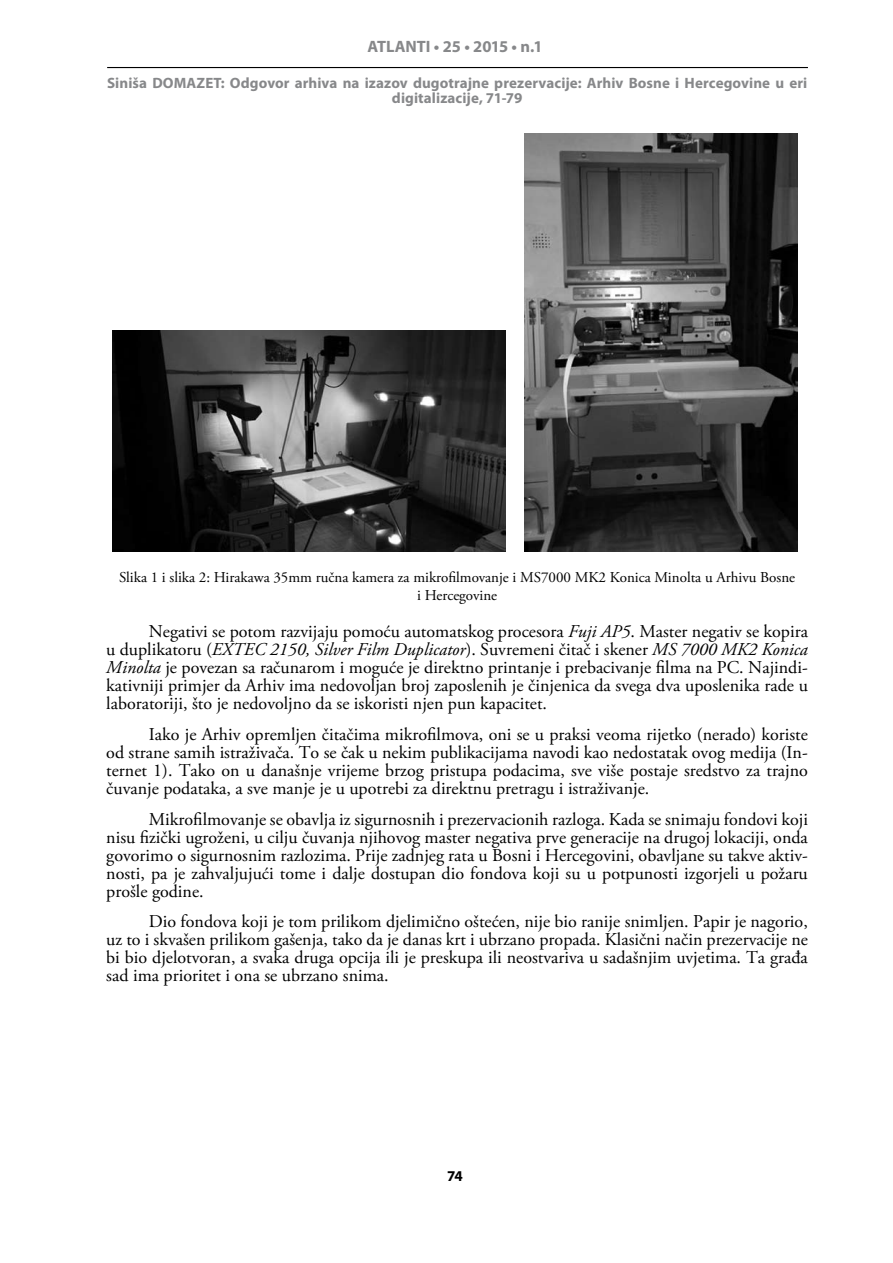
<style>
.page{position:relative;width:893px;height:1263px;background:#fff}
.page>*{position:absolute;margin:0;border:0;box-sizing:border-box;transform-origin:0 0}
.t1{font:18px/18px "Adobe Garamond Pro";color:#000;text-align:justify}
.t2{font:700 16.5px "Myriad Pro";letter-spacing:-.005em;color:#87888a}
.t3{font:700 15px/15px "Myriad Pro";letter-spacing:.005em;color:#87888a;text-align:center}
.t4{font:15px/18px "Adobe Garamond Pro";color:#000;text-align:center}
.t5{font:700 15px "Myriad Pro";color:#000}
.s1{font-style:italic}
</style>
<div class="page">
<hr style="left:107px;top:67px;width:701px;height:1px;background:#000">
<img style="left:112px;top:330px;width:394px;height:222px">
<img style="left:524px;top:134px;width:273px;height:418px">
<p class="t2" style="left:367px;top:35px;width:177px">ATLANTI • 25 • 2015 • n.1</p>
<p class="t3" style="left:107px;top:75px;width:702px">Siniša DOMAZET: Odgovor arhiva na izazov dugotrajne prezervacije: Arhiv Bosne i Hercegovine u eri digitalizacije, 71-79</p>
<p class="t4" style="left:119px;top:568px;width:678px">Slika 1 i slika 2: Hirakawa 35mm ručna kamera za mikrofilmovanje i MS7000 MK2 Konica Minolta u Arhivu Bosne i Hercegovine</p>
<p class="t1" style="left:106px;top:623px;width:703px;text-indent:43px">Negativi se potom razvijaju pomoću automatskog procesora <span class="s1">Fuji AP5</span>. Master negativ se kopira u duplikatoru (<span class="s1">EXTEC 2150, Silver Film Duplicator</span>). Suvremeni čitač i skener <span class="s1">MS 7000 MK2 Konica Minolta</span> je povezan sa računarom i moguće je direktno printanje i prebacivanje filma na PC. Najindi&shy;kativniji primjer da Arhiv ima nedovoljan broj zaposlenih je činjenica da svega dva uposlenika rade u laboratoriji, što je nedovoljno da se iskoristi njen pun kapacitet.</p>
<p class="t1" style="left:106px;top:726px;width:703px;text-indent:43px">Iako je Arhiv opremljen čitačima mikrofilmova, oni se u praksi veoma rijetko (nerado) koriste od strane samih istraživača. To se čak u nekim publikacijama navodi kao nedostatak ovog medija (In&shy;ternet 1). Tako on u današnje vrijeme brzog pristupa podacima, sve više postaje sredstvo za trajno čuvanje podataka, a sve manje je u upotrebi za direktnu pretragu i istraživanje.</p>
<p class="t1" style="left:106px;top:811px;width:703px;text-indent:43px">Mikrofilmovanje se obavlja iz sigurnosnih i prezervacionih razloga. Kada se snimaju fondovi koji nisu fizički ugroženi, u cilju čuvanja njihovog master negativa prve generacije na drugoj lokaciji, onda govorimo o sigurnosnim razlozima. Prije zadnjeg rata u Bosni i Hercegovini, obavljane su takve aktiv&shy;nosti, pa je zahvaljujući tome i dalje dostupan dio fondova koji su u potpunosti izgorjeli u požaru prošle godine.</p>
<p class="t1" style="left:106px;top:913px;width:703px;text-indent:43px">Dio fondova koji je tom prilikom djelimično oštećen, nije bio ranije snimljen. Papir je nagorio, uz to i skvašen prilikom gašenja, tako da je danas krt i ubrzano propada. Klasični način prezervacije ne bi bio djelotvoran, a svaka druga opcija ili je preskupa ili neostvariva u sadašnjim uvjetima. Ta građa sad ima prioritet i ona se ubrzano snima.</p>
<p class="t5" style="left:447px;top:1166px;width:17px">74</p>
</div>
